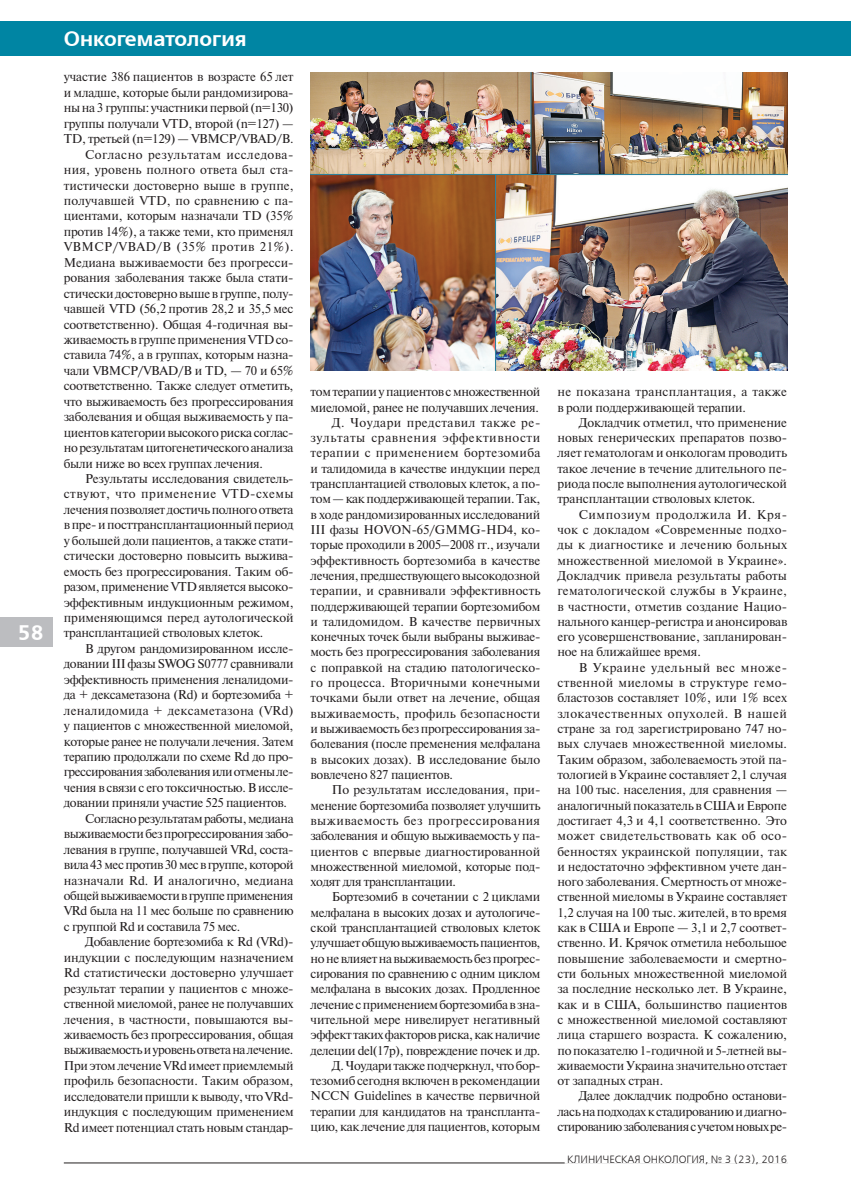
<style>
.page{position:relative;width:851px;height:1204px;background:#fff}
.page>*{position:absolute;margin:0;border:0;box-sizing:border-box;transform-origin:0 0}
.Рубрика_1{font:700 21px "Free Set C";color:#fff}
.Страница{font:700 21px "Free Set C";color:#fff}
.Текст{font:12.75px/15.3px "Newton";letter-spacing:-.02em;color:#231f20;text-align:justify}
.Текст-2{font:12.75px/15.3px "Newton";letter-spacing:.02em;color:#231f20}
.Колонтитул_2{font:10.5px "Free Set C";color:#231f20}
</style>
<div class="page">
<div style="left:0;top:617px;width:32px;height:29px;background:#bcbdc0"></div>
<div style="left:0;top:21px;width:850px;height:34px;background:#0085a3"></div>
<hr style="left:64px;top:1162px;width:723px;height:1px;background:#231f20">
<div style="left:564px;top:1154px;width:223px;height:9px;background:#fff"></div>
<div style="left:9px;top:617px;width:44px;height:29px;background:#bcbdc0"></div>
<img style="left:310px;top:72px;width:477px;height:298px">
<p class="Страница" style="left:18px;top:620px;width:27px">58</p>
<p class="Рубрика_1" style="left:64px;top:27px;width:184px">Онкогематология</p>
<p class="Текст" style="left:64px;top:69px;width:231px">участие 386 пациентов в возрасте 65 лет и младше, которые были рандомизирова&shy;ны на 3 группы: участники первой (n=130) группы получали VTD, второй (n=127) — TD, третьей (n=129) — VBMCP/VBAD/B.</p>
<p class="Текст" style="left:64px;top:146px;width:231px;text-indent:21px">Согласно результатам исследова&shy;ния, уровень полного ответа был ста&shy;тистически достоверно выше в группе, получавшей VTD, по сравнению с па&shy;циентами, которым назначали TD (35% против 14%), а также теми, кто применял VBMCP/VBAD/B (35% против 21%).<br>Медиана выживаемости без прогресси&shy;рования заболевания также была стати&shy;стически достоверно выше в группе, полу&shy;чавшей VTD (56,2 против 28,2 и 35,5 мес соответственно). Общая 4-годичная вы&shy;живаемость в группе применения VTD со&shy;ставила 74%, а в группах, которым назна&shy;чали VBMCP/VBAD/B и TD, — 70 и 65% соответственно. Также следует отметить, что выживаемость без прогрессирования заболевания и общая выживаемость у па&shy;циентов категории высокого риска соглас&shy;но результатам цитогенетического анализа были ниже во всех группах лечения.</p>
<p class="Текст" style="left:64px;top:470px;width:231px;text-indent:21px">Результаты исследования свидетель&shy;ствуют, что применение VTD-схемы лечения позволяет достичь полного ответа впре- ипосттрансплантационный период у большей доли пациентов, а также стати&shy;стически достоверно повысить выжива&shy;емость без прогрессирования. Таким об&shy;разом, применение VTD является высоко&shy;эффективным индукционным режимом, применяющимся перед аутологической трансплантацией стволовых клеток.</p>
<p class="Текст" style="left:64px;top:640px;width:231px;text-indent:21px">В другом рандомизированном иссле&shy;довании III фазы SWOG S0777 сравнивали эффективность применения леналидоми&shy;да + дексаметазона (Rd) и бортезомиба + леналидомида + дексаметазона (VRd) у пациентов с множественной миеломой, которые ранее не получали лечения. Затем терапию продолжали по схеме Rd до про&shy;грессирования заболевания илиотмены ле&shy;чения в связи с его токсичностью. В иссле&shy;довании приняли участие 525 пациентов.</p>
<p class="Текст" style="left:64px;top:810px;width:231px;text-indent:21px">Согласно результатам работы, медиана выживаемости без прогрессирования забо&shy;левания в группе, получавшей VRd, соста&shy;вила 43 мес против 30 мес вгруппе, которой назначали Rd. И аналогично, медиана общей выживаемости вгруппе применения VRd была на 11 мес больше по сравнению с группой Rd и составила 75 мес.</p>
<p class="Текст" style="left:64px;top:933px;width:231px;text-indent:21px">Добавление бортезомиба к Rd (VRd)- индукции с последующим назначением Rd статистически достоверно улучшает результат терапии у пациентов с множе&shy;ственной миеломой, ранее не получавших лечения, в частности, повышаются вы&shy;живаемость без прогрессирования, общая выживаемость иуровень ответа налечение.<br>Приэтом лечение VRd имеет приемлемый профиль безопасности. Таким образом, исследователи пришли квыводу, что VRd&shy;индукция с последующим применением Rd имеет потенциал стать новым стандар-</p>
<p class="Текст" style="left:310px;top:384px;width:231px">том терапии упациентов смножественной миеломой, ранее не получавших лечения.</p>
<p class="Текст" style="left:310px;top:414px;width:231px;text-indent:21px">Д. Чоудари представил также ре&shy;зультаты сравнения эффективности терапии с применением бортезомиба и талидомида в качестве индукции перед трансплантацией стволовых клеток, а по&shy;том— как поддерживающей терапии. Так, в ходе рандомизированных исследований III фазы HOVON-65/GMMG-HD4, ко&shy;торые проходили в 2005–2008 гг., изучали эффективность бортезомиба в качестве лечения, предшествующего высокодозной терапии, и сравнивали эффективность поддерживающей терапии бортезомибом и талидомидом. В качестве первичных конечных точек были выбраны выживае&shy;мость без прогрессирования заболевания с поправкой на стадию патологическо&shy;го процесса. Вторичными конечными точками были ответ на лечение, общая выживаемость, профиль безопасности ивыживаемость без прогрессирования за&shy;болевания (после пременения мелфалана в высоких дозах). В исследование было вовлечено 827 пациентов.</p>
<p class="Текст" style="left:310px;top:781px;width:231px;text-indent:21px">По результатам исследования, при&shy;менение бортезомиба позволяет улучшить выживаемость без прогрессирования заболевания и общую выживаемость у па&shy;циентов с впервые диагностированной множественной миеломой, которые под&shy;ходят для трансплантации.</p>
<p class="Текст" style="left:310px;top:888px;width:231px;text-indent:21px">Бортезомиб в сочетании с 2 циклами мелфалана в высоких дозах и аутологиче&shy;ской трансплантацией стволовых клеток улучшает общую выживаемость пациентов, ноневлияет навыживаемость без прогрес&shy;сирования по сравнению с одним циклом мелфалана в высоких дозах. Продленное лечение сприменением бортезомиба взна&shy;чительной мере нивелирует негативный эффект таких факторов риска, как наличие делеции del(17p), повреждение почек и др.</p>
<p class="Текст" style="left:310px;top:1057px;width:231px;text-indent:21px">Д. Чоудари также подчеркнул, что бор&shy;тезомиб сегодня включен в рекомендации NCCN Guidelines в качестве первичной терапии для кандидатов на транспланта&shy;цию, как лечение для пациентов, которым</p>
<p class="Текст-2" style="left:557px;top:384px;width:231px">не показана трансплантация, а также в роли поддерживающей терапии.</p>
<p class="Текст" style="left:557px;top:414px;width:231px;text-indent:21px">Докладчик отметил, что применение новых генерических препаратов позво&shy;ляет гематологам и онкологам проводить такое лечение в течение длительного пе&shy;риода после выполнения аутологической трансплантации стволовых клеток.</p>
<p class="Текст" style="left:557px;top:506px;width:231px;text-indent:21px">Симпозиум продолжила И. Кря&shy;чок с докладом «Современные подхо&shy;ды к диагностике и лечению больных множественной миеломой в Украине».<br>Докладчик привела результаты работы гематологической службы в Украине, в частности, отметив создание Нацио&shy;нального канцер-регистра и анонсировав его усовершенствование, запланирован&shy;ное на ближайшее время.</p>
<p class="Текст" style="left:557px;top:659px;width:231px;text-indent:21px">В Украине удельный вес множе&shy;ственной миеломы в структуре гемо&shy;бластозов составляет 10%, или 1% всех злокачественных опухолей. В нашей стране за год зарегистрировано 747 но&shy;вых случаев множественной миеломы.<br>Таким образом, заболеваемость этой па&shy;тологией в Украине составляет 2,1 случая на 100 тыс. населения, для сравнения — аналогичный показатель в США иЕвропе достигает 4,3 и 4,1 соответственно. Это может свидетельствовать как об осо&shy;бенностях украинской популяции, так и недостаточно эффективном учете дан&shy;ного заболевания. Смертность от множе&shy;ственной миеломы в Украине составляет 1,2 случая на 100 тыс. жителей, в то время как в США и Европе — 3,1 и 2,7 соответ&shy;ственно. И. Крячок отметила небольшое повышение заболеваемости и смертно&shy;сти больных множественной миеломой за последние несколько лет. В Украине, как и в США, большинство пациентов с множественной миеломой составляют лица старшего возраста. К сожалению, по показателю 1-годичной и 5-летней вы&shy;живаемости Украина значительно отстает от западных стран.</p>
<p class="Текст" style="left:557px;top:1087px;width:231px;text-indent:21px">Далее докладчик подробно останови&shy;лась наподходах кстадированию идиагно&shy;стированию заболевания сучетом новых ре-</p>
<p class="Колонтитул_2" style="left:567px;top:1153px;width:221px">КЛИНИЧЕСКАЯ ОНКОЛОГИЯ, № 3 (23), 2016</p>
</div>
